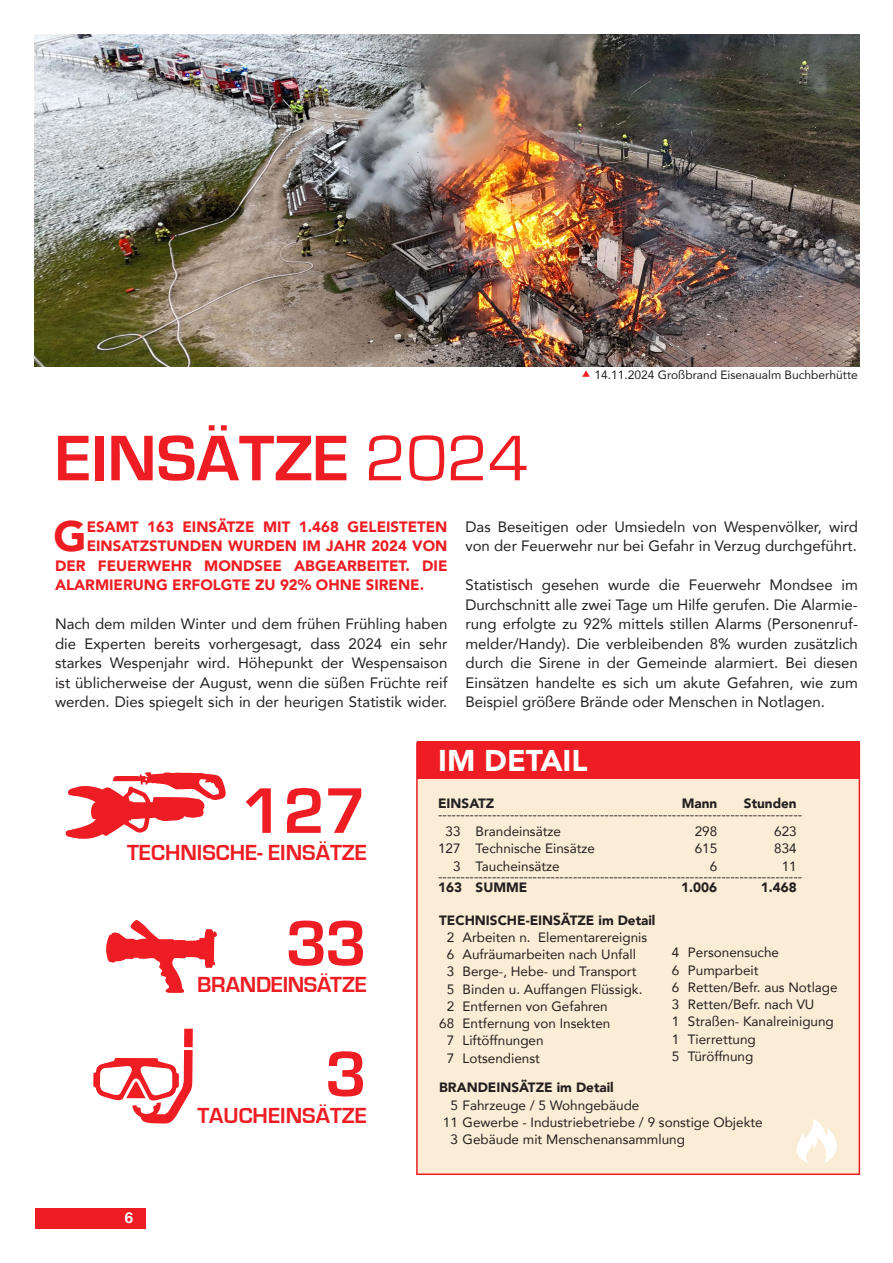
<style>
.page{position:relative;width:893px;height:1263px;background:#fff}
.page>*{position:absolute;margin:0;border:0;box-sizing:border-box;transform-origin:0 0}
.t1{font:700 66.75px "Eurostile";color:#ee1d23}
.t2{font:900 42.6px "Avenir";color:#ee1d23}
.t3{font:900 30px "Avenir";color:#fff}
.t4{font:700 22.5px "Eurostile";color:#ee1d23}
.t5{font:15px/19.5px "Avenir";color:#231f20;text-align:justify}
.t6{font:900 15px "Avenir";color:#ee1d23}
.t7{font:700 15px "Helvetica Neue";color:#fff}
.t8{font:13.5px/17.2px "Avenir";color:#231f20}
.t9{font:900 13.5px "Avenir";color:#231f20}
.t10{font:12px "Avenir";color:#231f20}
.s1{font-weight:400}
</style>
<div class="page">
<div style="left:35px;top:1208px;width:111px;height:21px;background:#ee1d23"></div>
<img style="left:34px;top:34px;width:826px;height:333px">
<svg style="left:106px;top:920px;width:111px;height:73px"></svg>
<svg style="left:66px;top:772px;width:160px;height:67px"></svg>
<svg style="left:93px;top:1028px;width:100px;height:95px"></svg>
<div style="left:416px;top:742px;width:444px;height:433px;background:#faecd5;border:2px solid #ee1d23"></div>
<div style="left:417px;top:741px;width:442px;height:37px;background:#ee1d23"></div>
<svg style="left:796px;top:1119px;width:41px;height:44px"></svg>
<h1 class="t1" style="left:55px;top:422px;width:475px">EINSÄTZE <span class="s1">2024</span></h1>
<p class="t10" style="left:594px;top:365px;width:265px">14.11.2024 Großbrand Eisenaualm Buchberhütte</p>
<h2 class="t2" style="left:54px;top:500px;width:35px">G</h2>
<p class="t6" style="left:87px;top:514px;width:362px">ESAMT 163 EINSÄTZE MIT 1.468 GELEISTETEN</p>
<p class="t6" style="left:87px;top:533px;width:362px">EINSATZSTUNDEN WURDEN IM JAHR 2024 VON</p>
<p class="t6" style="left:55px;top:553px;width:394px">DER FEUERWEHR MONDSEE ABGEARBEITET. DIE</p>
<p class="t6" style="left:55px;top:572px;width:371px">ALARMIERUNG ERFOLGTE ZU 92% OHNE SIRENE.</p>
<p class="t5" style="left:55px;top:614px;width:394px">Nach dem milden Winter und dem frühen Frühling haben die Experten bereits vorhergesagt, dass 2024 ein sehr starkes Wespenjahr wird. Höhepunkt der Wespensaison ist üblicherweise der August, wenn die süßen Früchte reif werden. Dies spiegelt sich in der heurigen Statistik wider.</p>
<p class="t5" style="left:465px;top:516px;width:394px">Das Beseitigen oder Umsiedeln von Wespenvölker, wird von der Feuerwehr nur bei Gefahr in Verzug durchgeführt.</p>
<p class="t5" style="left:465px;top:575px;width:394px">Statistisch gesehen wurde die Feuerwehr Mondsee im Durchschnitt alle zwei Tage um Hilfe gerufen. Die Alarmie&shy;rung erfolgte zu 92% mittels stillen Alarms (Personenruf&shy;melder/Handy). Die verbleibenden 8% wurden zusätzlich durch die Sirene in der Gemeinde alarmiert. Bei diesen Einsätzen handelte es sich um akute Gefahren, wie zum Beispiel größere Brände oder Menschen in Notlagen.</p>
<h1 class="t1" style="left:241px;top:774px;width:127px">127</h1>
<h3 class="t4" style="left:127px;top:840px;width:241px">TECHNISCHE- EINSÄTZE</h3>
<h1 class="t1" style="left:286px;top:907px;width:83px">33</h1>
<h3 class="t4" style="left:197px;top:973px;width:171px">BRANDEINSÄTZE</h3>
<p class="t7" style="left:125px;top:1206px;width:10px">6</p>
<h1 class="t1" style="left:325px;top:1038px;width:43px">3</h1>
<h3 class="t4" style="left:197px;top:1103px;width:171px">TAUCHEINSÄTZE</h3>
<h3 class="t3" style="left:438px;top:734px;width:151px">IM DETAIL</h3>
<p class="t9" style="left:438px;top:792px;width:58px">EINSATZ</p>
<p class="t9" style="left:682px;top:792px;width:37px">Mann</p>
<p class="t9" style="left:744px;top:792px;width:54px">Stunden</p>
<p class="t8" style="left:446px;top:805px;width:358px;text-indent:-8px">---------------------------------------------------------------------------------<br>33 Brandeinsätze</p>
<p class="t8" style="left:695px;top:822px;width:24px">298</p>
<p class="t8" style="left:774px;top:822px;width:24px">623</p>
<p class="t8" style="left:438px;top:840px;width:158px">127 Technische Einsätze</p>
<p class="t8" style="left:695px;top:840px;width:24px">615</p>
<p class="t8" style="left:774px;top:840px;width:24px">834</p>
<p class="t8" style="left:453px;top:857px;width:108px">3 Taucheinsätze</p>
<p class="t8" style="left:710px;top:857px;width:9px">6</p>
<p class="t8" style="left:438px;top:860px;width:366px;line-height:10.5px;text-indent:343px">11 ---------------------------------------------------------------------------------</p>
<p class="t9" style="left:438px;top:875px;width:91px">163 SUMME</p>
<p class="t9" style="left:681px;top:875px;width:37px">1.006</p>
<p class="t9" style="left:761px;top:875px;width:37px">1.468</p>
<p class="t9" style="left:439px;top:908px;width:218px">TECHNISCHE-EINSÄTZE im Detail</p>
<p class="t8" style="left:447px;top:928px;width:202px">2 Arbeiten n. Elementarereignis</p>
<p class="t8" style="left:447px;top:945px;width:191px">6 Aufräumarbeiten nach Unfall</p>
<p class="t8" style="left:447px;top:963px;width:191px">3 Berge-, Hebe- und Transport</p>
<p class="t8" style="left:447px;top:980px;width:197px">5 Binden u. Auffangen Flüssigk.</p>
<p class="t8" style="left:447px;top:997px;width:163px">2 Entfernen von Gefahren</p>
<p class="t8" style="left:439px;top:1014px;width:173px">68 Entfernung von Insekten</p>
<p class="t8" style="left:447px;top:1032px;width:98px">7 Liftöffnungen</p>
<p class="t8" style="left:447px;top:1049px;width:95px">7 Lotsendienst</p>
<p class="t8" style="left:672px;top:943px;width:167px">4 Personensuche<br>6 Pumparbeit<br>6 Retten/Befr. aus Notlage<br>3 Retten/Befr. nach VU<br>1 Straßen- Kanalreinigung<br>1 Tierrettung<br>5 Türöffnung</p>
<p class="t9" style="left:439px;top:1076px;width:176px">BRANDEINSÄTZE im Detail</p>
<p class="t8" style="left:450px;top:1096px;width:190px">5 Fahrzeuge / 5 Wohngebäude</p>
<p class="t8" style="left:443px;top:1113px;width:321px">11 Gewerbe - Industriebetriebe / 9 sonstige Objekte</p>
<p class="t8" style="left:450px;top:1130px;width:236px">3 Gebäude mit Menschenansammlung</p>
</div>
